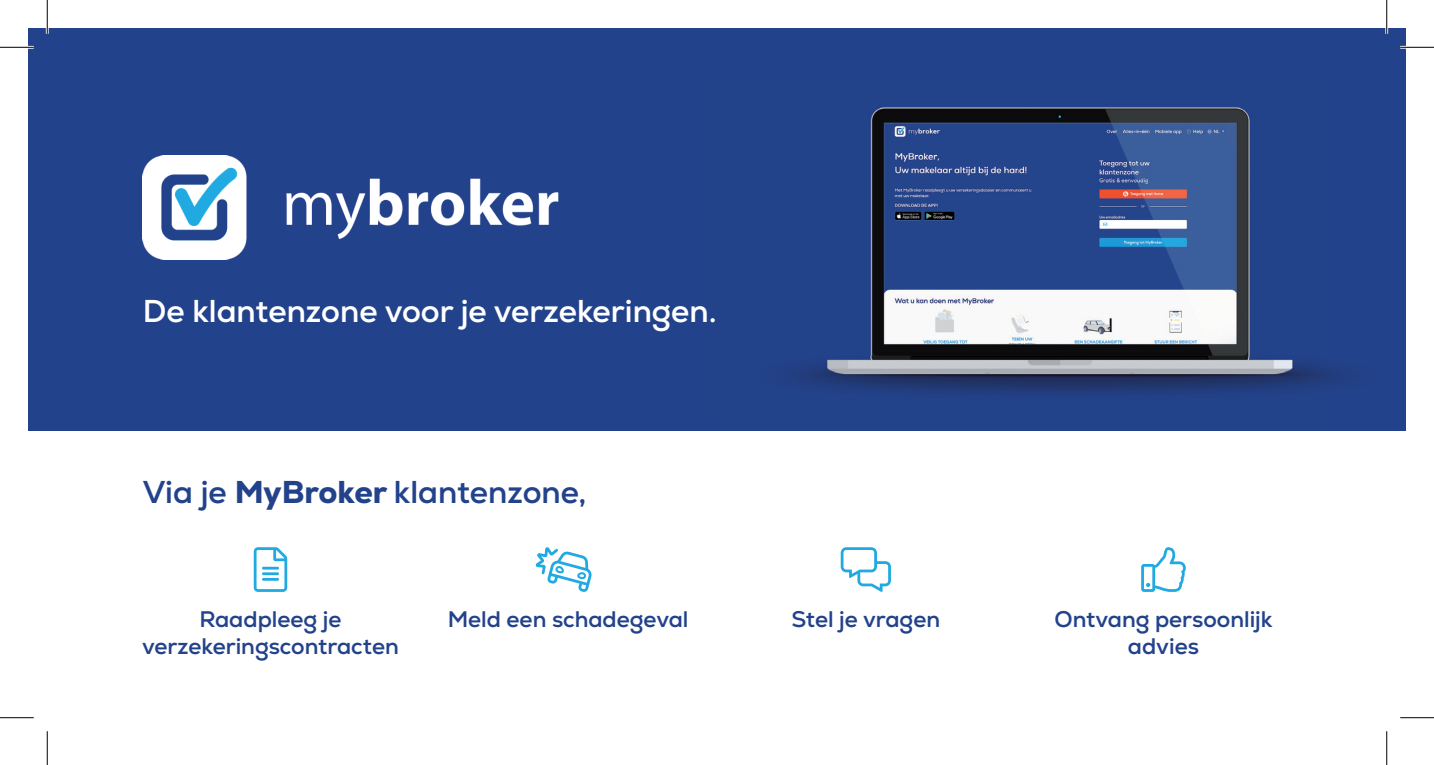
<style>
.page{position:relative;width:1434px;height:765px;background:#fff}
.page>*{position:absolute;margin:0;border:0;box-sizing:border-box;transform-origin:0 0}
.t1{font:700 31.5px "Nexa";color:#fff}
.t2{font:700 31.5px "Nexa";color:#22428b}
.t3{font:700 22.5px/27px "Nexa";color:#22428b;text-align:center}
.s1{font-weight:800}
</style>
<div class="page">
<div style="left:28px;top:28px;width:1378px;height:402px;background:#22428b"></div>
<img style="left:143px;top:155px;width:416px;height:104px">
<img style="left:795px;top:107px;width:545px;height:287px">
<img style="left:710px;top:318px;width:5px;height:5px">
<svg style="left:1141px;top:547px;width:45px;height:44px"></svg>
<svg style="left:536px;top:547px;width:56px;height:45px"></svg>
<svg style="left:841px;top:547px;width:50px;height:44px"></svg>
<svg style="left:254px;top:547px;width:33px;height:44px"></svg>
<hr style="left:0;top:46px;width:34px;height:3px;background:#fff">
<hr style="left:1400px;top:46px;width:34px;height:3px;background:#fff">
<hr style="left:46px;top:0;width:3px;height:34px;background:#fff">
<hr style="left:1385px;top:0;width:3px;height:34px;background:#fff">
<hr style="left:0;top:47px;width:34px;height:1px;background:#000">
<hr style="left:1400px;top:47px;width:34px;height:1px;background:#000">
<hr style="left:0;top:717px;width:34px;height:1px;background:#000">
<hr style="left:1400px;top:717px;width:34px;height:1px;background:#000">
<hr style="left:47px;top:0;width:1px;height:34px;background:#000">
<hr style="left:47px;top:730px;width:1px;height:34px;background:#000">
<hr style="left:1386px;top:0;width:1px;height:34px;background:#000">
<hr style="left:1386px;top:730px;width:1px;height:34px;background:#000">
<h1 class="t1" style="left:143px;top:291px;width:575px">De klantenzone voor je verzekeringen.</h1>
<h1 class="t2" style="left:143px;top:472px;width:445px">Via je <span class="s1">MyBroker</span> klantenzone,</h1>
<p class="t3" style="left:142px;top:605px;width:258px">Raadpleeg je verzekeringscontracten</p>
<p class="t3" style="left:448px;top:605px;width:242px">Meld een schadegeval</p>
<p class="t3" style="left:791px;top:605px;width:150px">Stel je vragen</p>
<p class="t3" style="left:1055px;top:605px;width:219px">Ontvang persoonlijk advies</p>
</div>
